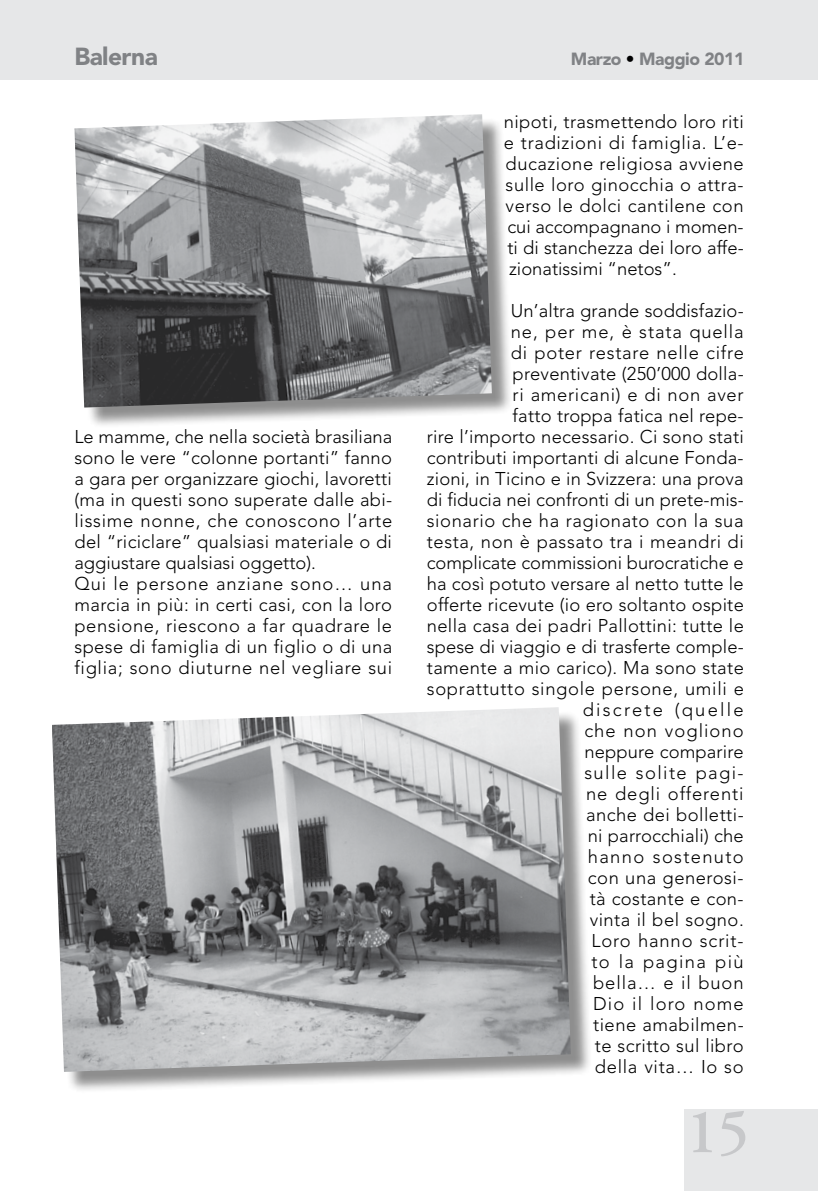
<style>
.page{position:relative;width:819px;height:1191px;background:#fff}
.page>*{position:absolute;margin:0;border:0;box-sizing:border-box;transform-origin:0 0}
.t1{font:600 63px "Adobe Garamond Pro";color:#c7c8ca}
.t2{font:900 24.5px "Avenir";letter-spacing:-.025em;color:#808285}
.t3{font:300 18.38px/21px "Avenir";letter-spacing:.015em;color:#000}
.t4{font:900 17.5px "Avenir";letter-spacing:-.025em;color:#808285}
</style>
<div class="page">
<div style="left:0;top:1px;width:817px;height:78px;background:#e6e7e8"></div>
<div style="left:685px;top:1109px;width:132px;height:82px;background:#e6e7e8"></div>
<div style="left:78px;top:117px;width:435px;height:312px;background:#000;opacity:.45"></div>
<img style="left:74px;top:114px;width:418px;height:293px">
<div style="left:55px;top:710px;width:537px;height:383px;background:#000;opacity:.45"></div>
<img style="left:52px;top:707px;width:518px;height:364px">
<h2 class="t2" style="left:74px;top:42px;width:85px">Balerna</h2>
<p class="t4" style="left:571px;top:48px;width:175px">Marzo Maggio 2011</p>
<p class="t3" style="left:74px;top:426px;width:319px">Le mamme, che nella società brasiliana sono le vere “colonne portanti” fanno a gara per organizzare giochi, lavoretti (ma in questi sono superate dalle abi&shy;lissime nonne, che conoscono l’arte del “riciclare” qualsiasi materiale o di aggiustare qualsiasi oggetto).<br>Qui le persone anziane sono… una marcia in più: in certi casi, con la loro pensione, riescono a far quadrare le spese di famiglia di un figlio o di una figlia; sono diuturne nel vegliare sui</p>
<p class="t3" style="left:504px;top:111px;width:241px;text-align:justify">nipoti, trasmettendo loro riti e tradizioni di famiglia. L’e&shy;ducazione religiosa avviene sulle loro ginocchia o attra&shy;verso le dolci cantilene con cui accompagnano i momen&shy;ti di stanchezza dei loro affe&shy;zionatissimi “netos”.</p>
<p class="t3" style="left:427px;top:300px;width:318px;text-align:right">Un’altra grande soddisfazio-<br>ne, per me, è stata quella<br>di poter restare nelle cifre preventivate (250’000 dolla-<br>ri americani) e di non aver<br>fatto troppa fatica nel repe-<br>rire l’importo necessario. Ci sono stati contributi importanti di alcune Fonda&shy;zioni, in Ticino e in Svizzera: una prova di fiducia nei confronti di un prete-mis&shy;sionario che ha ragionato con la sua testa, non è passato tra i meandri di complicate commissioni burocratiche e ha così potuto versare al netto tutte le offerte ricevute (io ero soltanto ospite nella casa dei padri Pallottini: tutte le spese di viaggio e di trasferte comple&shy;tamente a mio carico). Ma sono state soprattutto singole persone, umili e discrete (quelle<br>che non vogliono<br>neppure comparire<br>sulle solite pagi-<br>ne degli offerenti<br>anche dei bolletti-<br>ni parrocchiali) che<br>hanno sostenuto<br>con una generosi-<br>tà costante e con-<br>vinta il bel sogno.<br>Loro hanno scrit-<br>to la pagina più<br>bella… e il buon<br>Dio il loro nome<br>tiene amabilmen-<br>te scritto sul libro<br>della vita… Io so</p>
<h1 class="t1" style="left:685px;top:1095px;width:65px">15</h1>
</div>
